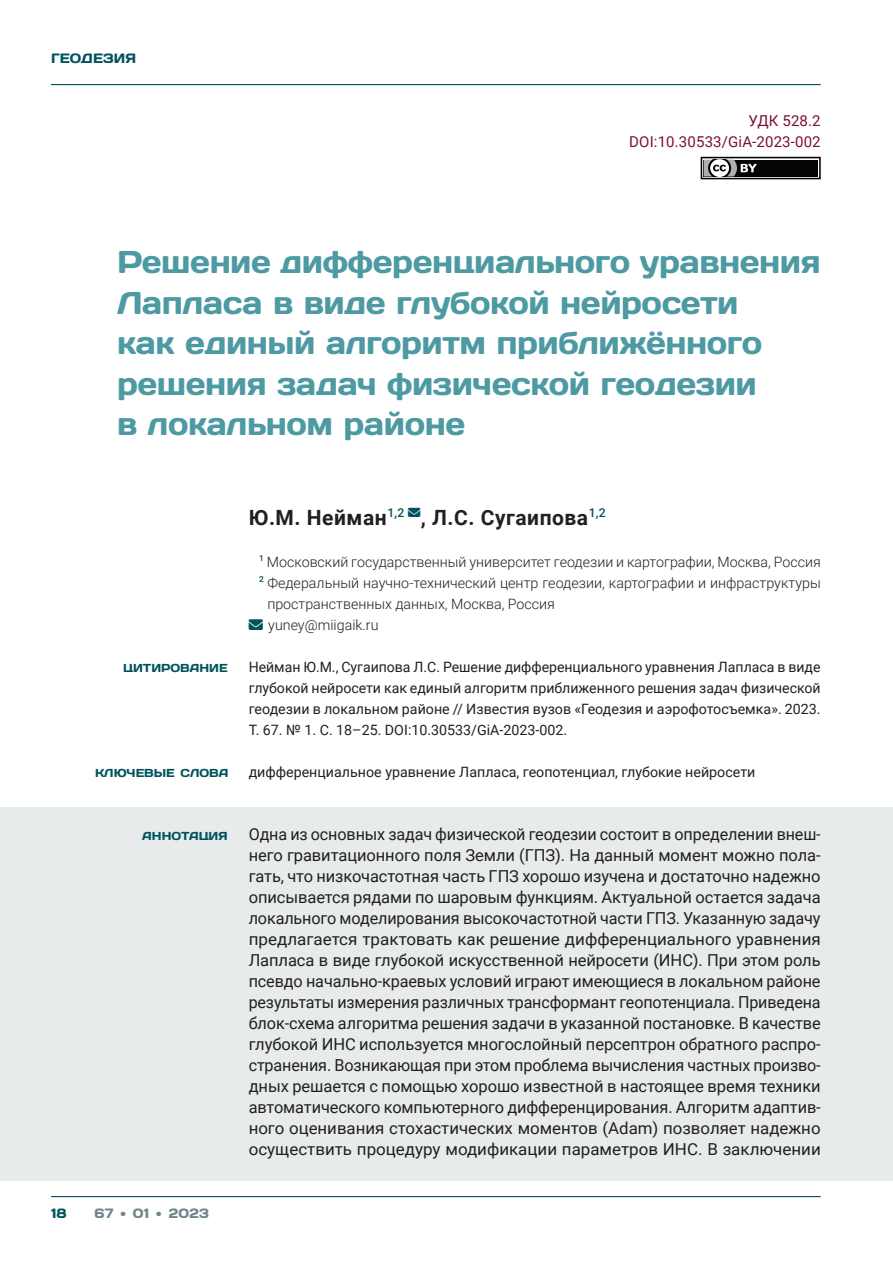
<style>
.page{position:relative;width:893px;height:1263px;background:#fff}
.page>*{position:absolute;margin:0;border:0;box-sizing:border-box;transform-origin:0 0}
.t1{font:31.5px/40.5px "Days One";letter-spacing:-.015em;color:#4d9aa2}
.t2{font:700 21px "Roboto";letter-spacing:.025em;color:#231f20}
.t3{font:16.5px/21px "Roboto";color:#231f20;text-align:justify}
.t4{font:15px/21px "Roboto";letter-spacing:.01em;color:#7d0e38;text-align:right}
.t5{font:14.25px/21px "Roboto";color:#231f20;text-align:justify}
.t6{font:300 14.25px "Roboto";color:#231f20}
.t7{font:13.5px "Days One";letter-spacing:.005em;color:#00535c}
.t8{font:13.5px "Days One";letter-spacing:.02em;color:#6d8589}
.t9{font:11.55px "Days One";color:#00535c}
.s1{color:#00535c}
</style>
<div class="page">
<hr style="left:51px;top:1196px;width:770px;height:1px;background:#00535c">
<hr style="left:51px;top:84px;width:770px;height:1px;background:#00535c">
<div style="left:701px;top:157px;width:120px;height:22px;border:2px solid #040503"></div>
<div style="left:704px;top:160px;width:114px;height:16px;background:#040503"></div>
<svg style="left:701px;top:157px;width:56px;height:23px"></svg>
<div style="left:0;top:807px;width:893px;height:373px;background:#e8ebeb"></div>
<p class="t7" style="left:51px;top:50px;width:87px">геодезия</p>
<p class="t4" style="left:629px;top:110px;width:193px">УДК 528.2<br>DOI:10.30533/GiA-2023-002</p>
<h1 class="t1" style="left:117px;top:241px;width:705px">Решение дифференциального уравнения<br>Лапласа в виде глубокой нейросети<br>как единый алгоритм приближённого решения задач физической геодезии<br>в локальном районе</h1>
<p class="t9" style="left:123px;top:660px;width:106px">цитирование</p>
<p class="t9" style="left:95px;top:765px;width:135px">ключевые слова</p>
<p class="t9" style="left:142px;top:829px;width:87px">аннотация</p>
<p class="t7" style="left:51px;top:1205px;width:17px">18</p>
<p class="t8" style="left:94px;top:1205px;width:116px">67 • 01 • 2023</p>
<p class="t2" style="left:249px;top:503px;width:359px">Ю.М. Нейман<sup>1,2</sup> <sup>✉</sup>, Л.С. Сугаипова<sup>1,2</sup></p>
<p class="t6" style="left:259px;top:552px;width:563px"><sup>1</sup> Московский государственный университет геодезии и картографии, Москва, Россия</p>
<p class="t6" style="left:259px;top:573px;width:563px"><sup>2</sup> Федеральный научно-технический центр геодезии, картографии и инфраструктуры</p>
<p class="t6" style="left:267px;top:594px;width:289px">пространственных данных, Москва, Россия</p>
<p class="t6" style="left:249px;top:615px;width:131px"><span class="s1">✉</span> yuney@miigaik.ru</p>
<p class="t5" style="left:249px;top:656px;width:574px">Нейман Ю.М., Сугаипова Л.С. Решение дифференциального уравнения Лапласа в виде глубокой нейросети как единый алгоритм приближенного решения задач физической геодезии в локальном районе // Известия вузов «Геодезия и аэрофотосъемка». 2023.<br>Т. 67. № 1. С. 18–25. DOI:10.30533/GiA-2023-002.</p>
<p class="t5" style="left:249px;top:761px;width:508px">дифференциальное уравнение Лапласа, геопотенциал, глубокие нейросети</p>
<p class="t3" style="left:249px;top:823px;width:574px">Одна из основных задач физической геодезии состоит в определении внеш&shy;него гравитационного поля Земли (ГПЗ). На данный момент можно пола&shy;гать, что низкочастотная часть ГПЗ хорошо изучена и достаточно надежно описывается рядами по шаровым функциям. Актуальной остается задача локального моделирования высокочастотной части ГПЗ. Указанную задачу предлагается трактовать как решение дифференциального уравнения Лапласа в виде глубокой искусственной нейросети (ИНС). При этом роль псевдо начально-краевых условий играют имеющиеся в локальном районе результаты измерения различных трансформант геопотенциала. Приведена блок-схема алгоритма решения задачи в указанной постановке. В качестве глубокой ИНС используется многослойный персептрон обратного распро&shy;странения. Возникающая при этом проблема вычисления частных произво&shy;дных решается с помощью хорошо известной в настоящее время техники автоматического компьютерного дифференцирования. Алгоритм адаптив&shy;ного оценивания стохастических моментов (Adam) позволяет надежно осуществить процедуру модификации параметров ИНС. В заключении</p>
</div>
